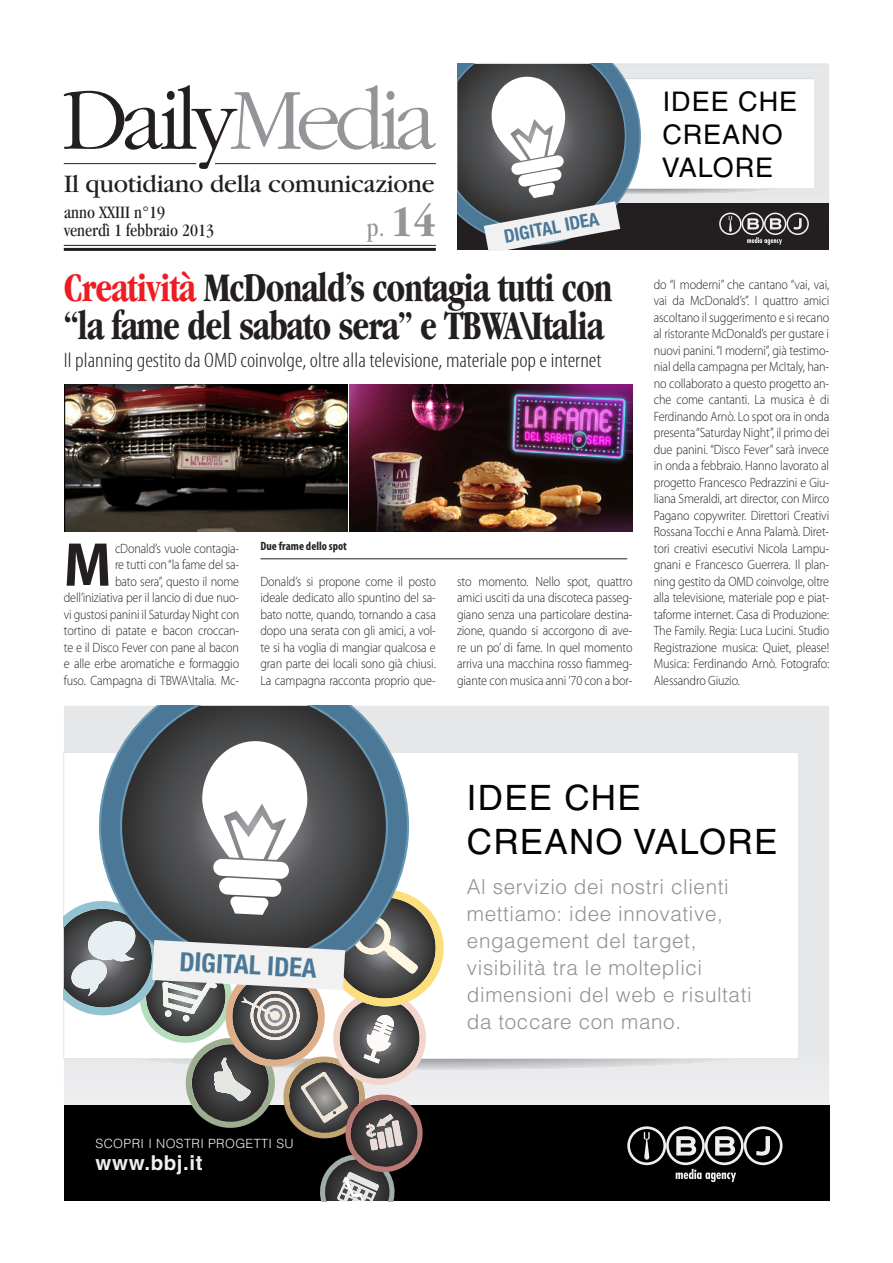
<style>
.page{position:relative;width:893px;height:1263px;background:#fff}
.page>*{position:absolute;margin:0;border:0;box-sizing:border-box;transform-origin:0 0}
.t1{font:700 62.4px "Myriad Pro";color:#231f20;scale:.9 1}
.t2{font:700 condensed 42px/37.5px "Garamond";letter-spacing:-.025em;color:#231f20;scale:.9 1}
.t3{font:34.95px/44.5px "Helvetica LT Std";letter-spacing:.035em;color:#020303}
.t4{font:27px/33px "Helvetica LT Std";letter-spacing:.035em;color:#020303}
.t5{font:condensed 27px "Garamond";color:#939598}
.t6{font:700 condensed 26.4px "Helvetica Neue";color:#4b7896}
.t7{font:26.25px "Garamond";letter-spacing:-.01em;color:#231f20}
.t8{font:300 condensed 21px "Myriad Pro";color:#231f20;scale:1.1 1}
.t9{font:300 20.7px/27px "Helvetica LT Std";letter-spacing:.03em;color:#919293}
.t10{font:700 20.55px "Helvetica LT Std";letter-spacing:.03em;color:#eeefee}
.t11{font:700 condensed 18.45px "Helvetica Neue";color:#4b7896}
.t12{font:condensed 18px/18px "Garamond";color:#231f20}
.t13{font:300 13.5px/16.5px "Myriad Pro";letter-spacing:-.01em;color:#231f20;text-align:justify;scale:.9 1}
.t14{font:300 12.75px "Helvetica LT Std";letter-spacing:.03em;color:#eeefee}
.t15{font:700 condensed 12px "Myriad Pro";color:#231f20}
.s1{font-weight:700;font-size:45px}
.s2{color:#ee1d23}
</style>
<div class="page">
<hr style="left:64px;top:245px;width:372px;height:1px;background:#231f20">
<hr style="left:64px;top:248px;width:372px;height:3px;background:#231f20">
<svg style="left:64px;top:85px;width:372px;height:84px"></svg>
<hr style="left:64px;top:163px;width:132px;height:1px;background:#231f20">
<hr style="left:215px;top:163px;width:221px;height:1px;background:#231f20">
<div style="left:64px;top:706px;width:765px;height:400px;background:#e6e7e9"></div>
<img style="left:448px;top:1059px;width:292px;height:11px">
<svg style="left:448px;top:752px;width:351px;height:307px"></svg>
<div style="left:64px;top:1106px;width:765px;height:95px;background:#000"></div>
<svg style="left:627px;top:1126px;width:155px;height:56px"></svg>
<svg style="left:99px;top:706px;width:310px;height:34px;background:#6b767d"></svg>
<svg style="left:64px;top:740px;width:384px;height:461px"></svg>
<div style="left:815px;top:64px;width:14px;height:139px;background:#e6e7e9"></div>
<div style="left:457px;top:203px;width:372px;height:47px;background:#231f20"></div>
<svg style="left:457px;top:64px;width:358px;height:186px"></svg>
<img style="left:65px;top:384px;width:567px;height:147px">
<hr style="left:260px;top:558px;width:367px;height:1px;background:#231f20">
<h3 class="t7" style="left:64px;top:170px;width:372px">Il quotidiano della comunicazione</h3>
<h3 class="t12" style="left:64px;top:203px;width:151px">anno XXIII n°19 venerdì 1 febbraio 2013</h3>
<h3 class="t5" style="left:367px;top:212px;width:70px">p. <span class="s1">14</span></h3>
<h3 class="t11" style="left:502px;top:225px;width:98px;rotate:-11deg">DIGITAL IDEA</h3>
<h2 class="t2" style="left:64px;top:269px;width:612px"><span class="s2">Creatività</span> McDonald’s contagia tutti con “la fame del sabato sera” e TBWA\Italia</h2>
<h3 class="t8" style="left:64px;top:349px;width:490px">Il planning gestito da OMD coinvolge, oltre alla televisione, materiale pop e internet</h3>
<p class="t13" style="left:64px;top:540px;width:196px;text-align:right">cDonald’s vuole contagia-<br>re tutti con “la fame del sa-<br>bato sera”, questo il nome dell’iniziativa per il lancio di due nuo&shy;vi gustosi panini il Saturday Night con tortino di patate e bacon croccan&shy;te e il Disco Fever con pane al bacon e alle erbe aromatiche e formaggio fuso. Campagna di TBWA\Italia. Mc-</p>
<h1 class="t1" style="left:64px;top:530px;width:48px">M</h1>
<p class="t15" style="left:260px;top:539px;width:88px">Due frame dello spot</p>
<p class="t13" style="left:260px;top:573px;width:196px">Donald’s si propone come il posto ideale dedicato allo spuntino del sa&shy;bato notte, quando, tornando a casa dopo una serata con gli amici, a vol&shy;te si ha voglia di mangiar qualcosa e gran parte dei locali sono già chiusi.<br>La campagna racconta proprio que-</p>
<p class="t13" style="left:457px;top:573px;width:196px">sto momento. Nello spot, quattro amici usciti da una discoteca passeg&shy;giano senza una particolare destina&shy;zione, quando si accorgono di ave&shy;re un po’ di fame. In quel momento arriva una macchina rosso fiammeg&shy;giante con musica anni ’70 con a bor-</p>
<h3 class="t4" style="left:662px;top:85px;width:137px">IDEE CHE<br>CREANO<br>VALORE</h3>
<p class="t13" style="left:654px;top:276px;width:196px">do “I moderni” che cantano “vai, vai, vai da McDonald’s”. I quattro amici ascoltano il suggerimento e si recano al ristorante McDonald’s per gustare i nuovi panini. “I moderni”, già testimo&shy;nial della campagna per McItaly, han&shy;no collaborato a questo progetto an&shy;che come cantanti. La musica è di Ferdinando Arnò. Lo spot ora in onda presenta “Saturday Night”, il primo dei due panini. “Disco Fever” sarà invece in onda a febbraio. Hanno lavorato al progetto Francesco Pedrazzini e Giu&shy;liana Smeraldi, art director, con Mirco Pagano copywriter. Direttori Creativi Rossana Tocchi e Anna Palamà. Diret&shy;tori creativi esecutivi Nicola Lampu&shy;gnani e Francesco Guerrera. Il plan&shy;ning gestito da OMD coinvolge, oltre alla televisione, materiale pop e piat&shy;taforme internet. Casa di Produzione:<br>The Family. Regia: Luca Lucini. Studio Registrazione musica: Quiet, please!<br>Musica: Ferdinando Arnò. Fotografo:<br>Alessandro Giuzio.</p>
<h3 class="t6" style="left:180px;top:945px;width:139px;rotate:3deg">DIGITAL IDEA</h3>
<p class="t14" style="left:96px;top:1135px;width:200px">SCOPRI I NOSTRI PROGETTI SU</p>
<h3 class="t10" style="left:96px;top:1150px;width:108px">www.bbj.it</h3>
<h3 class="t3" style="left:467px;top:775px;width:312px">IDEE CHE<br>CREANO VALORE</h3>
<h3 class="t9" style="left:467px;top:873px;width:286px">Al servizio dei nostri clienti mettiamo: idee innovative, engagement del target, visibilità tra le molteplici dimensioni del web e risultati da toccare con mano.</h3>
</div>
